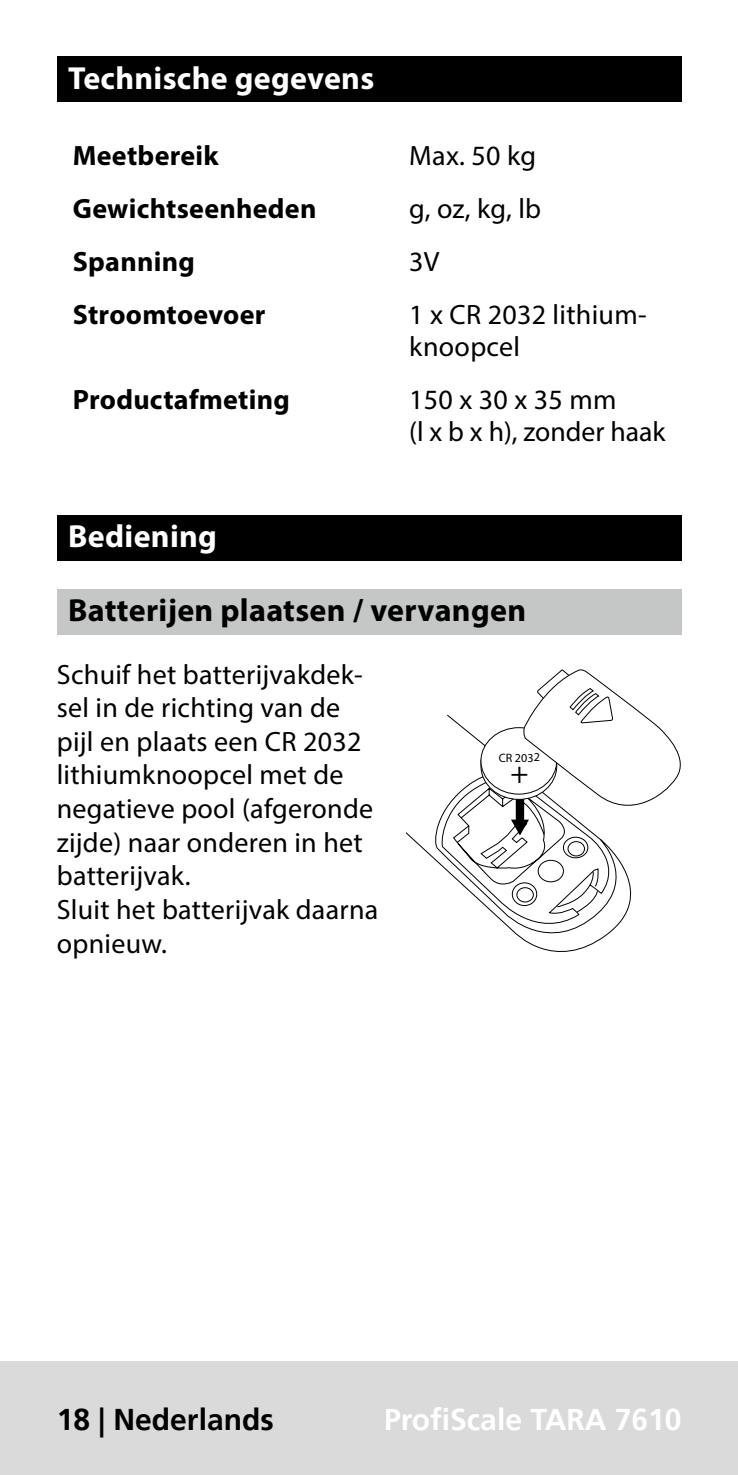
<style>
.page{position:relative;width:738px;height:1475px;background:#fff}
.page>*{position:absolute;margin:0;border:0;box-sizing:border-box;transform-origin:0 0}
.t1{font:700 32px "Myriad Pro";letter-spacing:.01em;color:#000}
.t2{font:700 32px "Myriad Pro";letter-spacing:.01em;color:#fff}
.t3{font:30.4px "Myriad Pro";color:#000}
.t4{font:700 30px "Frutiger LT Pro";color:#fff}
.t5{font:700 30px "Frutiger LT Pro";color:#000}
.t6{font:28px/33.6px "Myriad Pro";letter-spacing:.01em;color:#000}
.t7{font:700 28px "Myriad Pro";letter-spacing:.01em;color:#000}
.t8{font:12px "Myriad Pro";letter-spacing:-.005em;color:#000}
</style>
<div class="page">
<div style="left:0;top:1361px;width:737px;height:113px;background:#dadada"></div>
<div style="left:57px;top:57px;width:623px;height:45px;background:#000"></div>
<div style="left:57px;top:515px;width:623px;height:45px;background:#000"></div>
<div style="left:57px;top:588px;width:623px;height:46px;background:#c5c6c6"></div>
<svg style="left:406px;top:714px;width:226px;height:237px"></svg>
<svg style="left:479px;top:669px;width:201px;height:166px"></svg>
<p class="t2" style="left:68px;top:57px;width:307px">Technische gegevens</p>
<p class="t7" style="left:73px;top:137px;width:147px">Meetbereik</p>
<p class="t6" style="left:409px;top:138px;width:128px">Max. 50 kg</p>
<p class="t7" style="left:73px;top:190px;width:245px">Gewichtseenheden</p>
<p class="t6" style="left:409px;top:192px;width:133px">g, oz, kg, lb</p>
<p class="t7" style="left:73px;top:243px;width:123px">Spanning</p>
<p class="t6" style="left:409px;top:245px;width:32px">3V</p>
<p class="t7" style="left:73px;top:296px;width:194px">Stroomtoevoer</p>
<p class="t6" style="left:409px;top:298px;width:239px;line-height:32px">1 x CR 2032 lithium&shy;knoopcel</p>
<p class="t7" style="left:73px;top:381px;width:218px">Productafmeting</p>
<p class="t6" style="left:409px;top:383px;width:258px;line-height:32px">150 x 30 x 35 mm<br>(l x b x h), zonder haak</p>
<p class="t2" style="left:68px;top:515px;width:150px">Bediening</p>
<p class="t1" style="left:68px;top:589px;width:459px">Batterijen plaatsen / vervangen</p>
<p class="t6" style="left:57px;top:657px;width:323px">Schuif het batterijvakdek&shy;sel in de richting van de pijl en plaats een CR 2032 lithiumknoopcel met de negatieve pool (afgeronde zijde) naar onderen in het batterijvak.<br>Sluit het batterijvak daarna opnieuw.</p>
<p class="t8" style="left:498px;top:750px;width:43px">CR 2032</p>
<p class="t3" style="left:510px;top:753px;width:20px">+</p>
<p class="t5" style="left:57px;top:1400px;width:218px">18 | Nederlands</p>
<p class="t4" style="left:384px;top:1400px;width:299px">ProfiScale TARA 7610</p>
</div>
